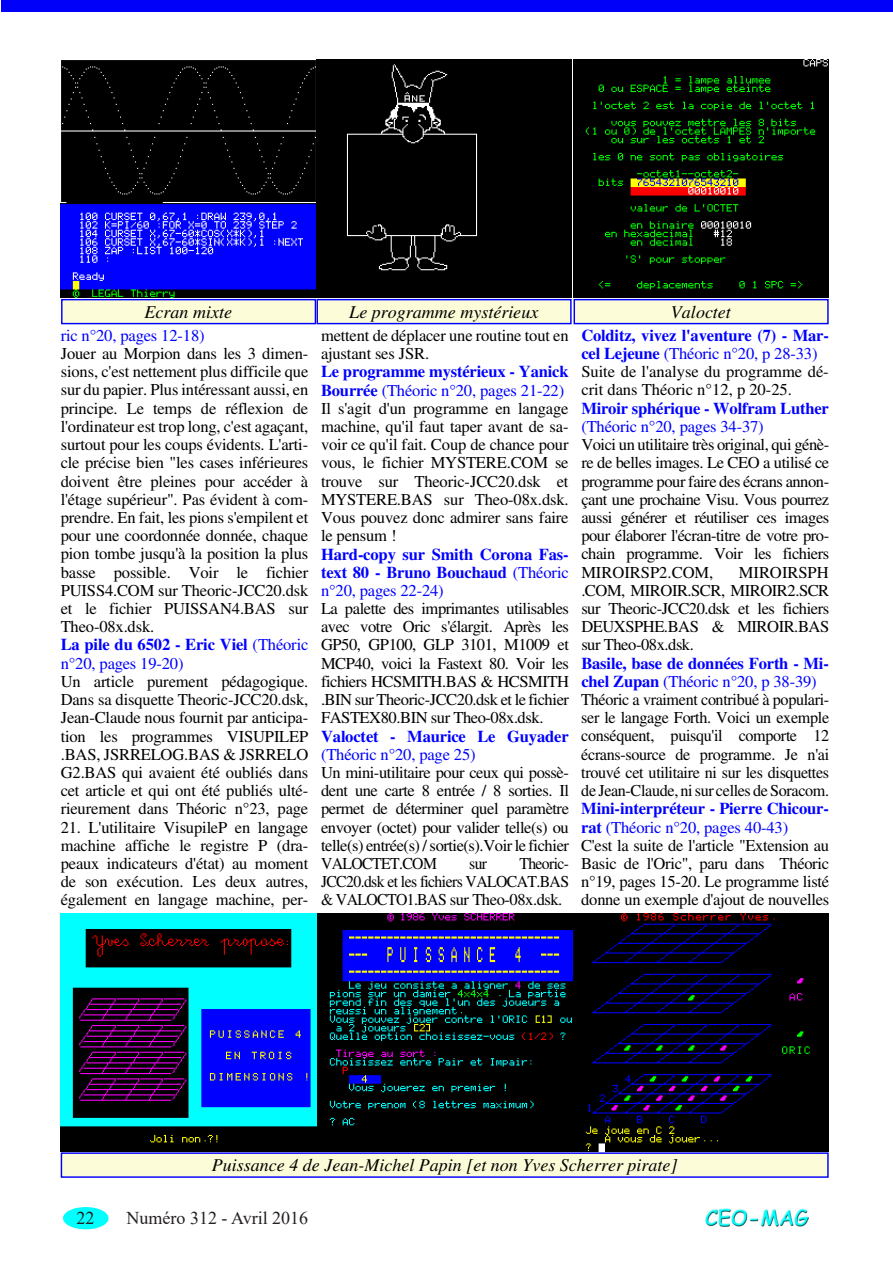
<style>
.page{position:relative;width:893px;height:1263px;background:#fff}
.page>*{position:absolute;margin:0;border:0;box-sizing:border-box;transform-origin:0 0}
.t1{font:italic 18px "Times";color:#000}
.t2{font:18px "Times New Roman";color:#231f20}
.t3{font:16.5px/18.1px "Times";letter-spacing:-.015em;color:#000}
.t4{font:16.5px/18.1px "Times";letter-spacing:-.015em;color:#000;text-align:justify;scale:.95 1}
.s1{color:#00f}
.s2{font-weight:700;color:#00f}
</style>
<div class="page">
<div style="left:63px;top:1207px;width:46px;height:22px;background:#0ff;border-radius:50%"></div>
<img style="left:706px;top:1209px;width:102px;height:18px">
<div style="left:1px;top:0;width:891px;height:11px;background:#0000fa"></div>
<div style="left:61px;top:1152px;width:768px;height:26px;border:1px solid #00f"></div>
<img style="left:61px;top:913px;width:511px;height:239px">
<img style="left:574px;top:913px;width:255px;height:239px">
<img style="left:61px;top:59px;width:510px;height:240px">
<div style="left:62px;top:300px;width:253px;height:24px;background:#fcfcd8"></div>
<div style="left:61px;top:299px;width:255px;height:25px;border:1px solid #00f"></div>
<div style="left:316px;top:60px;width:255px;height:238px;background:#000"></div>
<div style="left:317px;top:300px;width:254px;height:24px;background:#fcfcd8"></div>
<div style="left:316px;top:299px;width:256px;height:25px;border:1px solid #00f"></div>
<img style="left:573px;top:59px;width:256px;height:265px">
<div style="left:574px;top:300px;width:254px;height:24px;background:#fcfcd8"></div>
<div style="left:574px;top:299px;width:255px;height:25px;border:1px solid #00f"></div>
<p class="t1" style="left:145px;top:305px;width:89px">Ecran mixte</p>
<p class="t1" style="left:349px;top:305px;width:191px">Le programme mystérieux</p>
<p class="t1" style="left:671px;top:305px;width:61px">Valoctet</p>
<p class="t3" style="left:61px;top:328px;width:249px"><span class="s1">ric n°20, pages 12-18)<br></span>Jouer au Morpion dans les 3 dimen&shy;sions, c'est nettement plus difficile que sur du papier. Plus intéressant aussi, en principe. Le temps de réflexion de l'ordinateur est trop long, c'est agaçant, surtout pour les coups évidents. L'arti&shy;cle précise bien "les cases inférieures doivent être pleines pour accéder à l'étage supérieur". Pas évident à com&shy;prendre. En fait, les pions s'empilent et pour une coordonnée donnée, chaque pion tombe jusqu'à la position la plus basse possible. Voir le fichier PUISS4.COM sur Theoric-JCC20.dsk et le fichier PUISSAN4.BAS sur Theo-08x.dsk.<br><span class="s2">La pile du 6502 - Eric Viel</span> <span class="s1">(Théoric n°20, pages 19-20)<br></span>Un article purement pédagogique.<br>Dans sa disquette Theoric-JCC20.dsk, Jean-Claude nous fournit par anticipa&shy;tion les programmes VISUPILEP .BAS, JSRRELOG.BAS &amp; JSRRELO G2.BAS qui avaient été oubliés dans cet article et qui ont été publiés ulté&shy;rieurement dans Théoric n°23, page</p>
<p class="t3" style="left:61px;top:820px;width:249px;text-align:justify">21. L'utilitaire VisupileP en langage machine affiche le registre P (dra&shy;peaux indicateurs d'état) au moment de son exécution. Les deux autres, également en langage machine, per-</p>
<p class="t3" style="left:321px;top:328px;width:250px">mettent de déplacer une routine tout en ajustant ses JSR.<br><span class="s2">Le programme mystérieux - Yanick<br>Bourrée</span> <span class="s1">(Théoric n°20, pages 21-22)<br></span>Il s'agit d'un programme en langage machine, qu'il faut taper avant de sa&shy;voir ce qu'il fait. Coup de chance pour vous, le fichier MYSTERE.COM se trouve sur Theoric-JCC20.dsk et<br>MYSTERE.BAS sur Theo-08x.dsk.<br>Vous pouvez donc admirer sans faire le pensum !<br><span class="s2">Hard-copy sur Smith Corona Fas&shy;text 80 - Bruno Bouchaud</span> <span class="s1">(Théoric n°20, pages 22-24)<br></span>La palette des imprimantes utilisables avec votre Oric s'élargit. Après les<br>GP50, GP100, GLP 3101, M1009 et<br>MCP40, voici la Fastext 80. Voir les fichiers HCSMITH.BAS &amp; HCSMITH .BIN sur Theoric-JCC20.dsk et le fichier<br>FASTEX80.BIN sur Theo-08x.dsk.<br><span class="s2">Valoctet - Maurice Le Guyader </span><span class="s1">(Théoric n°20, page 25)<br></span>Un mini-utilitaire pour ceux qui possè&shy;dent une carte 8 entrée / 8 sorties. Il permet de déterminer quel paramètre envoyer (octet) pour valider telle(s) ou telle(s) entrée(s) / sortie(s).Voir le fichier<br>VALOCTET.COM</p>
<p class="t4" style="left:321px;top:856px;width:263px;text-indent:198px">Theoric-JCC20.dsk et les fichiers VALOCAT.BAS &amp; VALOCTO1.BAS sur Theo-08x.dsk.</p>
<p class="t4" style="left:469px;top:856px;width:20px">sur</p>
<p class="t3" style="left:581px;top:328px;width:250px"><span class="s2">Colditz, vivez l'aventure (7) - Mar&shy;cel Lejeune</span> <span class="s1">(Théoric n°20, p 28-33)<br></span>Suite de l'analyse du programme dé&shy;crit dans Théoric n°12, p 20-25.<br><span class="s2">Miroir sphérique - Wolfram Luther </span><span class="s1">(Théoric n°20, pages 34-37)<br></span>Voici un utilitaire très original, qui génè&shy;re de belles images. Le CEO a utilisé ce programme pour faire des écrans annon&shy;çant une prochaine Visu. Vous pourrez aussi générer et réutiliser ces images pour élaborer l'écran-titre de votre pro&shy;chain programme. Voir les fichiers MIROIRSP2.COM,</p>
<p class="t3" style="left:581px;top:565px;width:249px;text-indent:158px">MIROIRSPH .COM, MIROIR.SCR, MIROIR2.SCR sur Theoric-JCC20.dsk et les fichiers DEUXSPHE.BAS &amp; MIROIR.BAS sur Theo-08x.dsk.<br><span class="s2">Basile, base de données Forth - Mi&shy;chel Zupan</span> <span class="s1">(Théoric n°20, p 38-39)<br></span>Théoric a vraiment contribué à populari&shy;ser le langage Forth. Voici un exemple conséquent, puisqu'il comporte 12 écrans-source de programme. Je n'ai trouvé cet utilitaire ni sur les disquettes de Jean-Claude, ni sur celles de Soracom.<br><span class="s2">Mini-interpréteur - Pierre Chicour&shy;rat</span> <span class="s1">(Théoric n°20, pages 40-43)<br></span>C'est la suite de l'article "Extension au Basic de l'Oric", paru dans Théoric n°19, pages 15-20. Le programme listé donne un exemple d'ajout de nouvelles</p>
<p class="t1" style="left:212px;top:1159px;width:467px">Puissance 4 de Jean-Michel Papin [et non Yves Scherrer pirate]</p>
<p class="t2" style="left:77px;top:1205px;width:19px">22</p>
<p class="t2" style="left:127px;top:1205px;width:183px">Numéro 312 - Avril 2016</p>
</div>
